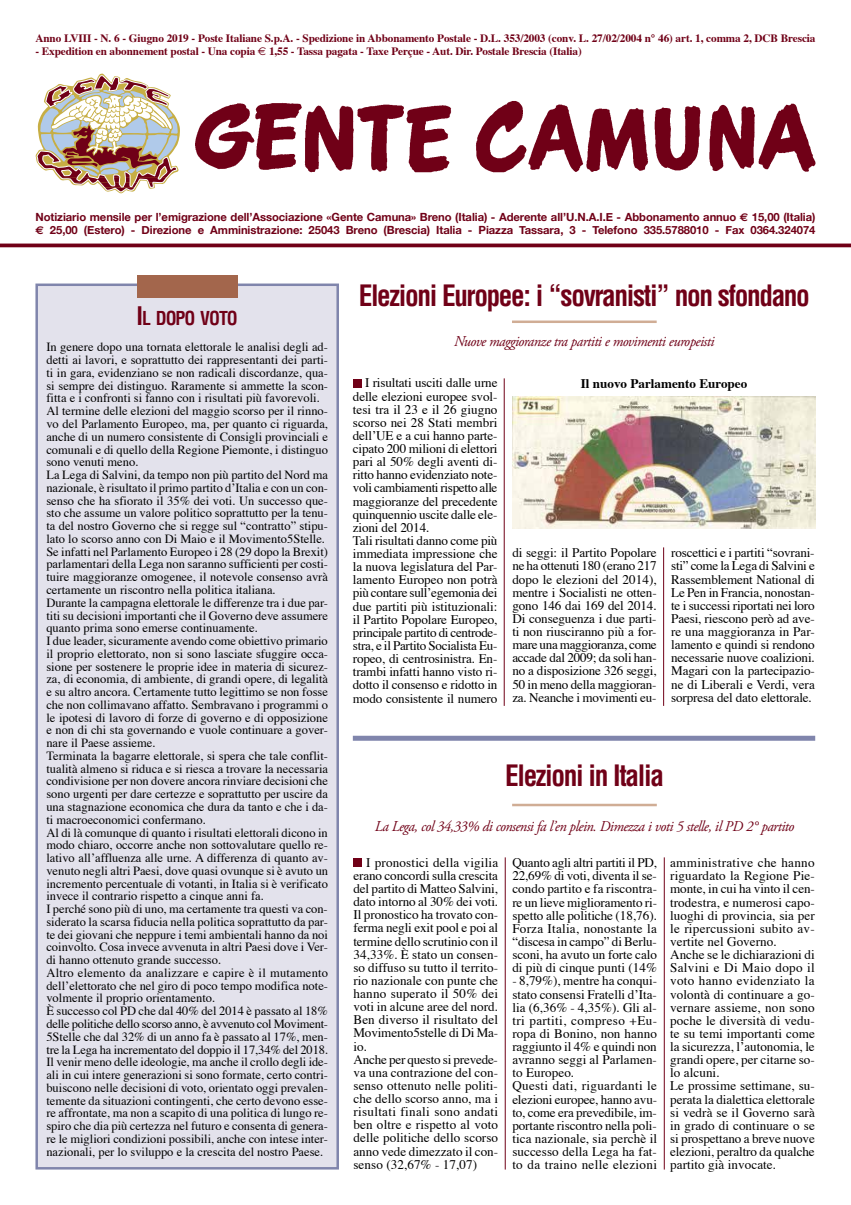
<style>
.page{position:relative;width:851px;height:1205px;background:#fff}
.page>*{position:absolute;margin:0;border:0;box-sizing:border-box;transform-origin:0 0}
.t1{font:700 condensed 28.75px "Helvetica";letter-spacing:-.05em;color:#700017;scale:.95 1}
.t2{font:700 condensed 18.75px "Helvetica";letter-spacing:-.055em;color:#700017;scale:.95 1}
.t3{font:italic 15px "Adobe Garamond Pro";letter-spacing:-.035em;color:#700017;scale:.96 1}
.t4{font:13.12px/13.1px "Times";color:#000}
.t5{font:700 13.12px "Times";color:#000}
.t6{font:12.5px/12.8px "Times";color:#000}
.t7{font:700 11.25px/13.1px "Helvetica Neue";letter-spacing:-.005em;color:#700017}
.t8{font:700 11.25px "Times";letter-spacing:-.01em;color:#700017}
.s1{font-family:"Euro Sans";font-weight:400}
.s2{font-family:"Euro Sans"}
.s3{font-size:25px}
</style>
<div class="page">
<div style="left:37px;top:285px;width:300px;height:883px;background:#e3e2ec"></div>
<div style="left:35px;top:283px;width:304px;height:886px;border:2px solid #8085ac"></div>
<svg style="left:0;top:243px;width:850px;height:4px;background:#832337"></svg>
<div style="left:137px;top:275px;width:100px;height:22px;background:#a3664c"></div>
<svg style="left:35px;top:74px;width:145px;height:119px"></svg>
<img style="left:195px;top:101px;width:621px;height:72px">
<hr style="left:512px;top:320px;width:144px;height:3px;background:#d0ad95">
<hr style="left:504px;top:378px;width:1px;height:328px;background:#700017">
<div style="left:353px;top:378px;width:8px;height:9px;background:#700017"></div>
<hr style="left:663px;top:547px;width:1px;height:159px;background:#700017">
<div style="left:353px;top:858px;width:9px;height:9px;background:#700017"></div>
<hr style="left:512px;top:804px;width:144px;height:2px;background:#d0ad95">
<hr style="left:505px;top:857px;width:1px;height:312px;background:#700017">
<hr style="left:664px;top:857px;width:1px;height:312px;background:#700017">
<div style="left:353px;top:736px;width:462px;height:5px;background:#8085ac"></div>
<img style="left:512px;top:397px;width:303px;height:131px">
<p class="t8" style="left:35px;top:28px;width:781px">Anno LVIII - N. 6 - Giugno 2019 - Poste Italiane S.p.A. - Spedizione in Abbonamento Postale - D.L. 353/2003 (conv. L. 27/02/2004 n° 46) art. 1, comma 2, DCB Brescia</p>
<p class="t8" style="left:35px;top:40px;width:547px">- Expedition en abonnement postal - Una copia <span class="s1">€</span> 1,55 - Tassa pagata - Taxe Perçue - Aut. Dir. Postale Brescia (Italia)</p>
<p class="t7" style="left:35px;top:210px;width:781px">Notiziario mensile per l’emigrazione dell’Associazione «Gente Camuna» Breno (Italia) - Aderente all’U.N.A.I.E - Abbonamento annuo <span class="s2">€</span> 15,00 (Italia) <span class="s2">€</span> 25,00 (Estero) - Direzione e Amministrazione: 25043 Breno (Brescia) Italia - Piazza Tassara, 3 - Telefono 335.5788010 - Fax 0364.324074</p>
<h2 class="t2" style="left:136px;top:307px;width:108px"><span class="s3">I</span>L DOPO VOTO</h2>
<p class="t6" style="left:46px;top:340px;width:283px">In genere dopo una tornata elettorale le analisi degli ad&shy;detti ai lavori, e soprattutto dei rappresentanti dei parti&shy;ti in gara, evidenziano se non radicali discordanze, qua&shy;si sempre dei distinguo. Raramente si ammette la scon&shy;fitta e i confronti si fanno con i risultati più favorevoli.<br>Al termine delle elezioni del maggio scorso per il rinno&shy;vo del Parlamento Europeo, ma, per quanto ci riguarda, anche di un numero consistente di Consigli provinciali e comunali e di quello della Regione Piemonte, i distinguo sono venuti meno.<br>La Lega di Salvini, da tempo non più partito del Nord ma nazionale, è risultato il primo partito d’Italia e con un con&shy;senso che ha sfiorato il 35% dei voti. Un successo que&shy;sto che assume un valore politico soprattutto per la tenu&shy;ta del nostro Governo che si regge sul “contratto” stipu&shy;lato lo scorso anno con Di Maio e il Movimento5Stelle.<br>Se infatti nel Parlamento Europeo i 28 (29 dopo la Brexit) parlamentari della Lega non saranno sufficienti per costi&shy;tuire maggioranze omogenee, il notevole consenso avrà certamente un riscontro nella politica italiana.<br>Durante la campagna elettorale le differenze tra i due par&shy;titi su decisioni importanti che il Governo deve assumere quanto prima sono emerse continuamente.<br>I due leader, sicuramente avendo come obiettivo primario il proprio elettorato, non si sono lasciate sfuggire occa&shy;sione per sostenere le proprie idee in materia di sicurez&shy;za, di economia, di ambiente, di grandi opere, di legalità e su altro ancora. Certamente tutto legittimo se non fosse che non collimavano affatto. Sembravano i programmi o le ipotesi di lavoro di forze di governo e di opposizione e non di chi sta governando e vuole continuare a gover&shy;nare il Paese assieme.<br>Terminata la bagarre elettorale, si spera che tale conflit&shy;tualità almeno si riduca e si riesca a trovare la necessaria condivisione per non dovere ancora rinviare decisioni che sono urgenti per dare certezze e soprattutto per uscire da una stagnazione economica che dura da tanto e che i da&shy;ti macroeconomici confermano.<br>Al di là comunque di quanto i risultati elettorali dicono in modo chiaro, occorre anche non sottovalutare quello re&shy;lativo all’affluenza alle urne. A differenza di quanto av&shy;venuto negli altri Paesi, dove quasi ovunque si è avuto un incremento percentuale di votanti, in Italia si è verificato invece il contrario rispetto a cinque anni fa.<br>I perché sono più di uno, ma certamente tra questi va con&shy;siderato la scarsa fiducia nella politica soprattutto da par&shy;te dei giovani che neppure i temi ambientali hanno da noi coinvolto. Cosa invece avvenuta in altri Paesi dove i Ver&shy;di hanno ottenuto grande successo.<br>Altro elemento da analizzare e capire è il mutamento dell’elettorato che nel giro di poco tempo modifica note&shy;volmente il proprio orientamento.<br>È successo col PD che dal 40% del 2014 è passato al 18% delle politiche dello scorso anno, è avvenuto col Moviment-5Stelle che dal 32% di un anno fa è passato al 17%, men&shy;tre la Lega ha incrementato del doppio il 17,34% del 2018.<br>Il venir meno delle ideologie, ma anche il crollo degli ide&shy;ali in cui intere generazioni si sono formate, certo contri&shy;buiscono nelle decisioni di voto, orientato oggi prevalen&shy;temente da situazioni contingenti, che certo devono esse&shy;re affrontate, ma non a scapito di una politica di lungo re&shy;spiro che dia più certezza nel futuro e consenta di genera&shy;re le migliori condizioni possibili, anche con intese inter&shy;nazionali, per lo sviluppo e la crescita del nostro Paese.</p>
<h1 class="t1" style="left:359px;top:278px;width:476px">Elezioni Europee: i “sovranisti” non sfondano</h1>
<p class="t3" style="left:454px;top:332px;width:272px">Nuove maggioranze tra partiti e movimenti europeisti</p>
<p class="t4" style="left:353px;top:375px;width:146px;text-indent:12px">I risultati usciti dalle urne delle elezioni europee svol&shy;tesi tra il 23 e il 26 giugno scorso nei 28 Stati membri dell’UE e a cui hanno parte&shy;cipato 200 milioni di elettori pari al 50% degli aventi di&shy;ritto hanno evidenziato note&shy;voli cambiamenti rispetto alle maggioranze del precedente quinquennio uscite dalle ele&shy;zioni del 2014.<br>Tali risultati danno come più immediata impressione che la nuova legislatura del Par&shy;lamento Europeo non potrà più contare sull’egemonia dei due partiti più istituzionali: il Partito Popolare Europeo, principale partito di centrode&shy;stra, e il Partito Socialista Eu&shy;ropeo, di centrosinistra. En&shy;trambi infatti hanno visto ri&shy;dotto il consenso e ridotto in modo consistente il numero</p>
<p class="t5" style="left:580px;top:371px;width:168px">Il nuovo Parlamento Europeo</p>
<p class="t4" style="left:512px;top:545px;width:146px;text-align:justify">di seggi: il Partito Popolare ne ha ottenuti 180 (erano 217 dopo le elezioni del 2014), mentre i Socialisti ne otten&shy;gono 146 dai 169 del 2014.<br>Di conseguenza i due parti&shy;ti non riusciranno più a for&shy;mare una maggioranza, come accade dal 2009; da soli han&shy;no a disposizione 326 seggi, 50 in meno della maggioran&shy;za. Neanche i movimenti eu-</p>
<p class="t4" style="left:671px;top:545px;width:145px;text-align:justify">roscettici e i partiti “sovrani&shy;sti” come la Lega di Salvini e Rassemblement National di Le Pen in Francia, nonostan&shy;te i successi riportati nei loro Paesi, riescono però ad ave&shy;re una maggioranza in Par&shy;lamento e quindi si rendono necessarie nuove coalizioni.<br>Magari con la partecipazio&shy;ne di Liberali e Verdi, vera sorpresa del dato elettorale.</p>
<h1 class="t1" style="left:505px;top:758px;width:169px">Elezioni in Italia</h1>
<p class="t3" style="left:375px;top:817px;width:438px">La Lega, col 34,33% di consensi fa l’en plein. Dimezza i voti 5 stelle, il PD 2° partito</p>
<p class="t4" style="left:670px;top:855px;width:146px">amministrative che hanno riguardato la Regione Pie&shy;monte, in cui ha vinto il cen&shy;trodestra, e numerosi capo&shy;luoghi di provincia, sia per le ripercussioni subito av&shy;vertite nel Governo.<br>Anche se le dichiarazioni di<br>Salvini e Di Maio dopo il voto hanno evidenziato la volontà di continuare a go&shy;vernare assieme, non sono poche le diversità di vedu&shy;te su temi importanti come la sicurezza, l’autonomia, le grandi opere, per citarne so&shy;lo alcuni.<br>Le prossime settimane, su&shy;perata la dialettica elettorale si vedrà se il Governo sarà in grado di continuare o se si prospettano a breve nuove elezioni, peraltro da qualche partito già invocate.</p>
<p class="t4" style="left:353px;top:855px;width:146px;text-indent:13px">I pronostici della vigilia erano concordi sulla crescita del partito di Matteo Salvini, dato intorno al 30% dei voti.<br>Il pronostico ha trovato con&shy;ferma negli exit pool e poi al termine dello scrutinio con il<br>34,33%. È stato un consen&shy;so diffuso su tutto il territo&shy;rio nazionale con punte che hanno superato il 50% dei voti in alcune aree del nord.<br>Ben diverso il risultato del<br>Movimento5stelle di Di Ma&shy;io.<br>Anche per questo si prevede&shy;va una contrazione del con&shy;senso ottenuto nelle politi&shy;che dello scorso anno, ma i risultati finali sono andati ben oltre e rispetto al voto delle politiche dello scorso anno vede dimezzato il con&shy;senso (32,67% - 17,07)</p>
<p class="t4" style="left:512px;top:855px;width:146px;text-align:justify">Quanto agli altri partiti il PD, 22,69% di voti, diventa il se&shy;condo partito e fa riscontra&shy;re un lieve miglioramento ri&shy;spetto alle politiche (18,76).<br>Forza Italia, nonostante la “discesa in campo” di Berlu&shy;sconi, ha avuto un forte calo di più di cinque punti (14%</p>
<p class="t4" style="left:512px;top:973px;width:146px">- 8,79%), mentre ha conqui&shy;stato consensi Fratelli d’Ita&shy;lia (6,36% - 4,35%). Gli al&shy;tri partiti, compreso +Eu&shy;ropa di Bonino, non hanno raggiunto il 4% e quindi non avranno seggi al Parlamen&shy;to Europeo.<br>Questi dati, riguardanti le elezioni europee, hanno avu&shy;to, come era prevedibile, im&shy;portante riscontro nella poli&shy;tica nazionale, sia perchè il successo della Lega ha fat&shy;to da traino nelle elezioni</p>
</div>
